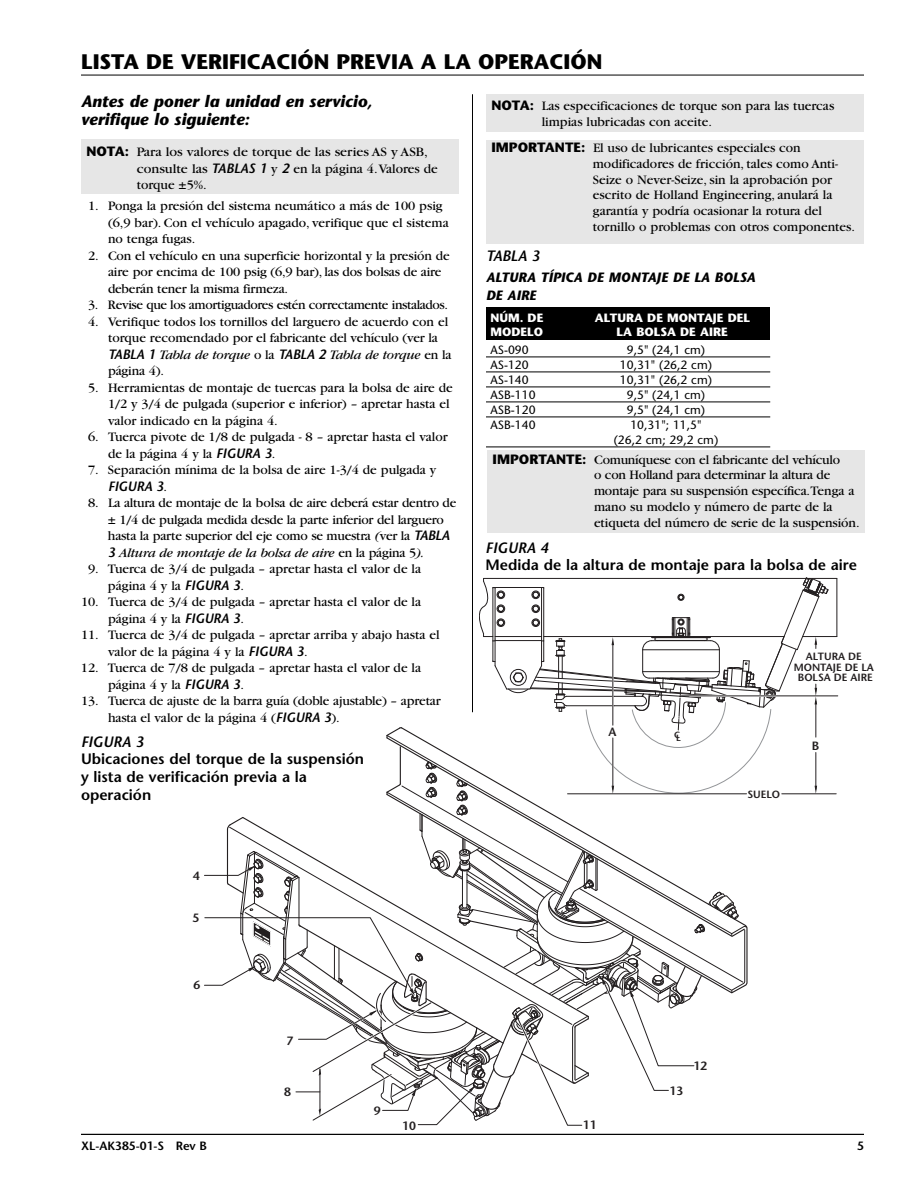
<style>
.page{position:relative;width:918px;height:1188px;background:#fff}
.page>*{position:absolute;margin:0;border:0;box-sizing:border-box;transform-origin:0 0}
.t1{font:700 21px "Stone Sans";color:#000}
.t2{font:italic 700 16.5px/18px "Stone Sans";color:#000}
.t3{font:600 15px/18px "Stone Sans";color:#000}
.t4{font:italic 600 15px "Stone Sans";color:#000}
.t5{font:13.5px/16.5px "Garamond";color:#000}
.t6{font:13.5px/16.5px "Garamond";color:#000;scale:1.05 1}
.t7{font:13.5px "Garamond";letter-spacing:-.025em;color:#000}
.t8{font:italic 700 13.5px/18px "Stone Sans";color:#000}
.t9{font:italic 600 13.5px "Stone Sans";letter-spacing:-.01em;color:#000}
.t10{font:12px/15px "Stone Sans";color:#000;text-align:center}
.t11{font:700 12px "Stone Sans";color:#fff}
.t12{font:600 12px "Stone Sans";color:#000}
.t13{font:600 12px "Stone Sans";color:#231f20}
.t14{font:600 10.5px/10.5px "Stone Sans";color:#231f20;text-align:center}
.t15{font:600 9px "Stone Sans";color:#231f20}
.s1{font-family:"Stone Sans";font-weight:700}
.s2{font-family:"Stone Sans";font-weight:600;font-style:italic}
.s3{font-style:italic}
.s4{font-family:"Garamond";font-weight:400;font-style:normal}
</style>
<div class="page">
<div style="left:486px;top:140px;width:378px;height:104px;background:#e6e6e6"></div>
<div style="left:81px;top:140px;width:378px;height:54px;background:#e6e6e6"></div>
<div style="left:486px;top:307px;width:284px;height:33px;background:#000"></div>
<hr style="left:81px;top:75px;width:783px;height:1px;background:#000">
<div style="left:486px;top:94px;width:378px;height:38px;background:#e6e6e6"></div>
<hr style="left:837px;top:578px;width:1px;height:59px;background:#231f20">
<hr style="left:681px;top:696px;width:157px;height:1px;background:#231f20">
<svg style="left:204px;top:578px;width:633px;height:548px"></svg>
<hr style="left:613px;top:738px;width:1px;height:51px;background:#231f20">
<hr style="left:613px;top:644px;width:1px;height:81px;background:#231f20">
<div style="left:487px;top:450px;width:378px;height:83px;background:#e6e6e6"></div>
<hr style="left:81px;top:1134px;width:783px;height:1px;background:#000">
<hr style="left:472px;top:94px;width:1px;height:618px;background:#000">
<hr style="left:486px;top:357px;width:284px;height:1px;background:#000">
<hr style="left:486px;top:372px;width:284px;height:1px;background:#000">
<hr style="left:486px;top:387px;width:284px;height:1px;background:#000">
<hr style="left:486px;top:402px;width:284px;height:1px;background:#000">
<hr style="left:486px;top:417px;width:284px;height:1px;background:#000">
<hr style="left:486px;top:447px;width:284px;height:1px;background:#000">
<h1 class="t1" style="left:81px;top:54px;width:523px">LISTA DE VERIFICACIÓN PREVIA A LA OPERACIÓN</h1>
<p class="t2" style="left:81px;top:94px;width:293px">Antes de poner la unidad en servicio, verifique lo siguiente:</p>
<p class="t6" style="left:137px;top:145px;width:288px;text-indent:-50px"><span class="s1">NOTA:</span> Para los valores de torque de las series AS y ASB, consulte las <span class="s2">TABLAS 1</span> y <span class="s2">2</span> en la página 4.Valores de torque ±5%.</p>
<p class="t5" style="left:108px;top:199px;width:342px;text-indent:-20px">1. Ponga la presión del sistema neumático a más de 100 psig (6,9 bar). Con el vehículo apagado, verifique que el sistema no tenga fugas.</p>
<p class="t5" style="left:108px;top:248px;width:343px;text-indent:-20px">2. Con el vehículo en una superficie horizontal y la presión de aire por encima de 100 psig (6,9 bar), las dos bolsas de aire deberán tener la misma firmeza.</p>
<p class="t7" style="left:88px;top:300px;width:361px">3. Revise que los amortiguadores estén correctamente instalados.</p>
<p class="t5" style="left:108px;top:314px;width:345px;text-indent:-20px">4. Verifique todos los tornillos del larguero de acuerdo con el torque recomendado por el fabricante del vehículo (ver la <span class="s2">TABLA 1</span> <span class="s3">Tabla de torque</span> o la <span class="s2">TABLA 2</span> <span class="s3">Tabla de torque</span> en la página 4).</p>
<p class="t5" style="left:108px;top:380px;width:346px;text-indent:-20px">5. Herramientas de montaje de tuercas para la bolsa de aire de<br>1/2 y 3/4 de pulgada (superior e inferior) – apretar hasta el valor indicado en la página 4.</p>
<p class="t5" style="left:108px;top:430px;width:341px;text-indent:-20px">6. Tuerca pivote de 1/8 de pulgada - 8 – apretar hasta el valor de la página 4 y la <span class="s2">FIGURA 3</span>.</p>
<p class="t5" style="left:88px;top:463px;width:350px">7. Separación mínima de la bolsa de aire 1-3/4 de pulgada y</p>
<p class="t9" style="left:108px;top:481px;width:61px">FIGURA 3<span class="s4">.</span></p>
<p class="t5" style="left:108px;top:496px;width:350px;text-indent:-20px">8. La altura de montaje de la bolsa de aire deberá estar dentro de ± 1/4 de pulgada medida desde la parte inferior del larguero hasta la parte superior del eje como se muestra <span class="s3">(</span>ver la <span class="s2">TABLA 3</span> <span class="s3">Altura de montaje de la bolsa de aire</span> en la página 5<span class="s3">).</span></p>
<p class="t5" style="left:108px;top:562px;width:315px;text-indent:-20px">9. Tuerca de 3/4 de pulgada – apretar hasta el valor de la página 4 y la <span class="s2">FIGURA 3</span>.</p>
<p class="t5" style="left:108px;top:595px;width:315px;text-indent:-27px">10. Tuerca de 3/4 de pulgada – apretar hasta el valor de la página 4 y la <span class="s2">FIGURA 3</span>.</p>
<p class="t5" style="left:108px;top:628px;width:333px;text-indent:-27px">11. Tuerca de 3/4 de pulgada – apretar arriba y abajo hasta el valor de la página 4 y la <span class="s2">FIGURA 3</span>.</p>
<p class="t5" style="left:108px;top:661px;width:315px;text-indent:-27px">12. Tuerca de 7/8 de pulgada – apretar hasta el valor de la página 4 y la <span class="s2">FIGURA 3</span>.</p>
<p class="t5" style="left:108px;top:694px;width:334px;text-indent:-27px">13. Tuerca de ajuste de la barra guía (doble ajustable) – apretar hasta el valor de la página 4 (<span class="s2">FIGURA 3</span>).</p>
<p class="t5" style="left:542px;top:99px;width:294px;line-height:15.8px;text-indent:-50px"><span class="s1">NOTA:</span> Las especificaciones de torque son para las tuercas limpias lubricadas con aceite.</p>
<p class="t5" style="left:593px;top:141px;width:264px;line-height:15.8px;text-indent:-101px"><span class="s1">IMPORTANTE:</span> El uso de lubricantes especiales con modificadores de fricción, tales como Anti-Seize o Never-Seize, sin la aprobación por escrito de Holland Engineering, anulará la garantía y podría ocasionar la rotura del tornillo o problemas con otros componentes.</p>
<p class="t4" style="left:486px;top:250px;width:56px">TABLA 3</p>
<p class="t8" style="left:486px;top:269px;width:271px">ALTURA TÍPICA DE MONTAJE DE LA BOLSA<br>DE AIRE</p>
<p class="t11" style="left:490px;top:313px;width:54px">NÚM. DE</p>
<p class="t11" style="left:595px;top:313px;width:157px">ALTURA DE MONTAJE DEL</p>
<p class="t11" style="left:490px;top:327px;width:54px">MODELO</p>
<p class="t11" style="left:617px;top:327px;width:113px">LA BOLSA DE AIRE</p>
<p class="t10" style="left:490px;top:343px;width:40px">AS-090</p>
<p class="t10" style="left:627px;top:343px;width:80px">9,5" (24,1 cm)</p>
<p class="t10" style="left:490px;top:358px;width:40px">AS-120</p>
<p class="t10" style="left:620px;top:358px;width:94px">10,31" (26,2 cm)</p>
<p class="t10" style="left:490px;top:373px;width:40px">AS-140</p>
<p class="t10" style="left:620px;top:373px;width:94px">10,31" (26,2 cm)</p>
<p class="t10" style="left:490px;top:388px;width:47px">ASB-110</p>
<p class="t10" style="left:627px;top:388px;width:80px">9,5" (24,1 cm)</p>
<p class="t10" style="left:490px;top:403px;width:47px">ASB-120</p>
<p class="t10" style="left:627px;top:403px;width:80px">9,5" (24,1 cm)</p>
<p class="t10" style="left:490px;top:418px;width:47px">ASB-140</p>
<p class="t10" style="left:614px;top:418px;width:106px">10,31"; 11,5"<br>(26,2 cm; 29,2 cm)</p>
<p class="t5" style="left:594px;top:453px;width:267px;line-height:15.8px;text-indent:-101px"><span class="s1">IMPORTANTE:</span> Comuníquese con el fabricante del vehículo<br>o con Holland para determinar la altura de montaje para su suspensión específica.Tenga a mano su modelo y número de parte de la etiqueta del número de serie de la suspensión.</p>
<p class="t4" style="left:486px;top:542px;width:65px">FIGURA 4</p>
<p class="t3" style="left:486px;top:558px;width:373px">Medida de la altura de montaje para la bolsa de aire</p>
<p class="t14" style="left:794px;top:652px;width:82px">ALTURA DE<br>MONTAJE DE LA<br>BOLSA DE AIRE</p>
<p class="t4" style="left:81px;top:736px;width:65px">FIGURA 3</p>
<p class="t3" style="left:81px;top:751px;width:285px">Ubicaciones del torque de la suspensión y lista de verificación previa a la operación</p>
<p class="t13" style="left:609px;top:727px;width:10px">A</p>
<p class="t15" style="left:674px;top:733px;width:8px">CL</p>
<p class="t13" style="left:193px;top:871px;width:8px">4</p>
<p class="t13" style="left:192px;top:913px;width:8px">5</p>
<p class="t13" style="left:193px;top:980px;width:8px">6</p>
<p class="t12" style="left:81px;top:1141px;width:128px">XL-AK385-01-S Rev B</p>
<p class="t13" style="left:287px;top:1036px;width:8px">7</p>
<p class="t13" style="left:284px;top:1087px;width:8px">8</p>
<p class="t13" style="left:670px;top:1086px;width:15px">13</p>
<p class="t13" style="left:374px;top:1106px;width:8px">9</p>
<p class="t13" style="left:402px;top:1121px;width:15px">10</p>
<p class="t13" style="left:583px;top:1121px;width:15px">11</p>
<p class="t13" style="left:693px;top:1061px;width:15px">12</p>
<p class="t14" style="left:747px;top:790px;width:34px">SUELO</p>
<p class="t13" style="left:812px;top:741px;width:9px">B</p>
<p class="t12" style="left:857px;top:1141px;width:8px">5</p>
</div>
